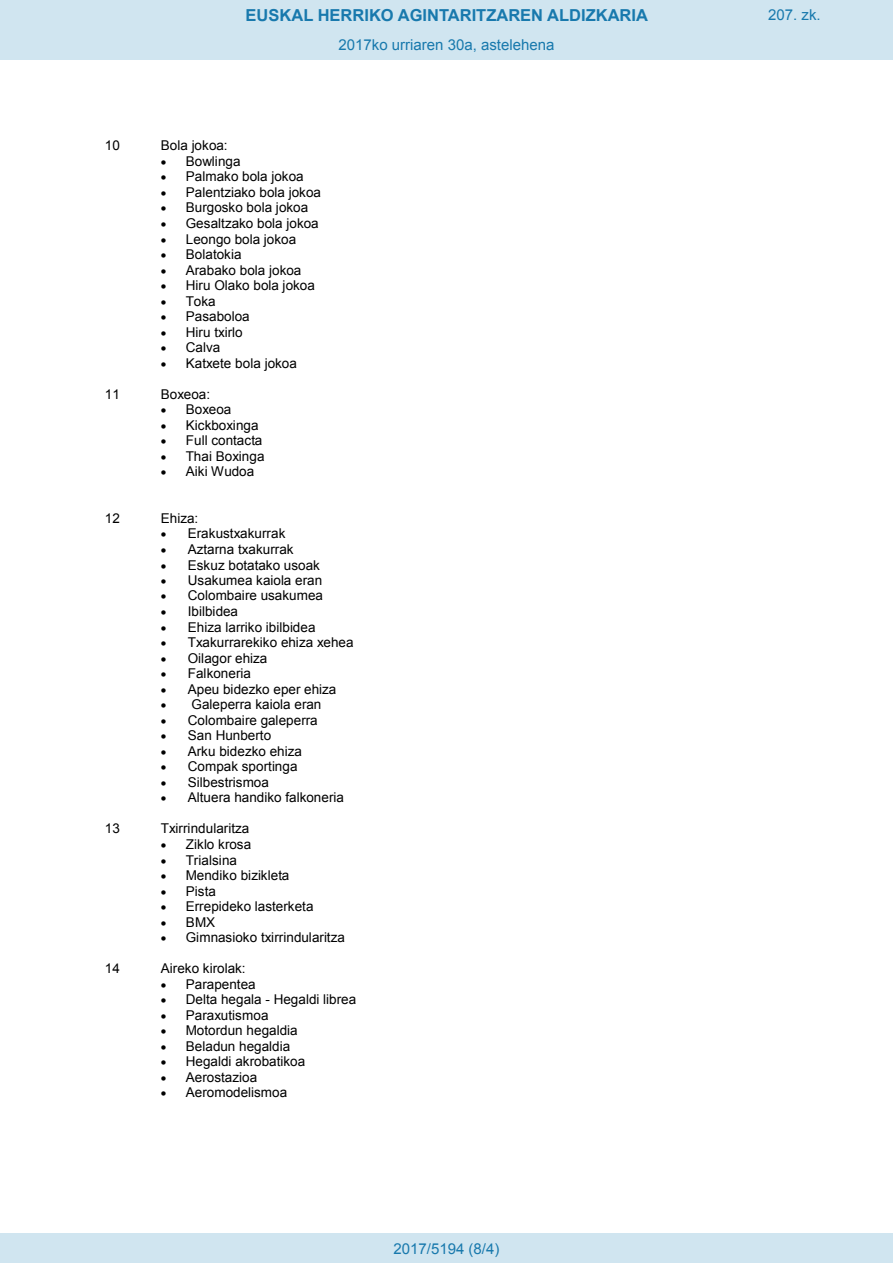
<style>
.page{position:relative;width:893px;height:1263px;background:#fff}
.page>*{position:absolute;margin:0;border:0;box-sizing:border-box;transform-origin:0 0}
.t1{font:700 16.5px "Arial";color:#1879ad}
.Paginacion_Centro{font:15px "Arial";color:#1879ad}
.t2{font:13.5px "Arial";letter-spacing:.005em;color:#000}
</style>
<div class="page">
<div style="left:0;top:0;width:893px;height:60px;background:#d0e5f0"></div>
<div style="left:0;top:1233px;width:893px;height:30px;background:#d0e5f0"></div>
<p class="t1" style="left:246px;top:4px;width:404px">EUSKAL HERRIKO AGINTARITZAREN ALDIZKARIA</p>
<p class="Paginacion_Centro" style="left:768px;top:5px;width:54px">207. zk.</p>
<p class="Paginacion_Centro" style="left:338px;top:35px;width:217px">2017ko urriaren 30a, astelehena</p>
<p class="t2" style="left:105px;top:137px;width:17px">10</p>
<p class="t2" style="left:161px;top:137px;width:68px">Bola jokoa:</p>
<p class="t2" style="left:161px;top:152px;width:81px">• Bowlinga</p>
<p class="t2" style="left:161px;top:168px;width:144px">• Palmako bola jokoa</p>
<p class="t2" style="left:161px;top:183px;width:162px">• Palentziako bola jokoa</p>
<p class="t2" style="left:161px;top:199px;width:149px">• Burgosko bola jokoa</p>
<p class="t2" style="left:161px;top:214px;width:159px">• Gesaltzako bola jokoa</p>
<p class="t2" style="left:161px;top:230px;width:137px">• Leongo bola jokoa</p>
<p class="t2" style="left:161px;top:245px;width:82px">• Bolatokia</p>
<p class="t2" style="left:161px;top:261px;width:142px">• Arabako bola jokoa</p>
<p class="t2" style="left:161px;top:277px;width:156px">• Hiru Olako bola jokoa</p>
<p class="t2" style="left:161px;top:292px;width:57px">• Toka</p>
<p class="t2" style="left:161px;top:307px;width:90px">• Pasaboloa</p>
<p class="t2" style="left:161px;top:323px;width:83px">• Hiru txirlo</p>
<p class="t2" style="left:161px;top:339px;width:61px">• Calva</p>
<p class="t2" style="left:161px;top:354px;width:138px">• Katxete bola jokoa</p>
<p class="t2" style="left:105px;top:385px;width:17px">11</p>
<p class="t2" style="left:161px;top:385px;width:51px">Boxeoa:</p>
<p class="t2" style="left:161px;top:401px;width:72px">• Boxeoa</p>
<p class="t2" style="left:161px;top:416px;width:99px">• Kickboxinga</p>
<p class="t2" style="left:161px;top:432px;width:103px">• Full contacta</p>
<p class="t2" style="left:161px;top:447px;width:105px">• Thai Boxinga</p>
<p class="t2" style="left:161px;top:463px;width:95px">• Aiki Wudoa</p>
<p class="t2" style="left:105px;top:509px;width:17px">12</p>
<p class="t2" style="left:161px;top:509px;width:39px">Ehiza:</p>
<p class="t2" style="left:161px;top:525px;width:126px">• Erakustxakurrak</p>
<p class="t2" style="left:161px;top:540px;width:134px">• Aztarna txakurrak</p>
<p class="t2" style="left:161px;top:556px;width:161px">• Eskuz botatako usoak</p>
<p class="t2" style="left:161px;top:571px;width:163px">• Usakumea kaiola eran</p>
<p class="t2" style="left:161px;top:587px;width:164px">• Colombaire usakumea</p>
<p class="t2" style="left:161px;top:602px;width:79px">• Ibilbidea</p>
<p class="t2" style="left:161px;top:618px;width:156px">• Ehiza larriko ibilbidea</p>
<p class="t2" style="left:161px;top:633px;width:194px">• Txakurrarekiko ehiza xehea</p>
<p class="t2" style="left:161px;top:649px;width:108px">• Oilagor ehiza</p>
<p class="t2" style="left:161px;top:665px;width:92px">• Falkoneria</p>
<p class="t2" style="left:161px;top:680px;width:177px">• Apeu bidezko eper ehiza</p>
<p class="t2" style="left:161px;top:696px;width:162px">• Galeperra kaiola eran</p>
<p class="t2" style="left:161px;top:711px;width:158px">• Colombaire galeperra</p>
<p class="t2" style="left:161px;top:727px;width:112px">• San Hunberto</p>
<p class="t2" style="left:161px;top:742px;width:143px">• Arku bidezko ehiza</p>
<p class="t2" style="left:161px;top:758px;width:138px">• Compak sportinga</p>
<p class="t2" style="left:161px;top:773px;width:110px">• Silbestrismoa</p>
<p class="t2" style="left:161px;top:789px;width:185px">• Altuera handiko falkoneria</p>
<p class="t2" style="left:105px;top:820px;width:17px">13</p>
<p class="t2" style="left:161px;top:820px;width:90px">Txirrindularitza</p>
<p class="t2" style="left:161px;top:835px;width:92px">• Ziklo krosa</p>
<p class="t2" style="left:161px;top:851px;width:78px">• Trialsina</p>
<p class="t2" style="left:161px;top:866px;width:130px">• Mendiko bizikleta</p>
<p class="t2" style="left:161px;top:882px;width:57px">• Pista</p>
<p class="t2" style="left:161px;top:897px;width:154px">• Errepideko lasterketa</p>
<p class="t2" style="left:161px;top:913px;width:56px">• BMX</p>
<p class="t2" style="left:161px;top:928px;width:186px">• Gimnasioko txirrindularitza</p>
<p class="t2" style="left:105px;top:959px;width:17px">14</p>
<p class="t2" style="left:161px;top:959px;width:86px">Aireko kirolak:</p>
<p class="t2" style="left:161px;top:975px;width:96px">• Parapentea</p>
<p class="t2" style="left:161px;top:991px;width:197px">• Delta hegala - Hegaldi librea</p>
<p class="t2" style="left:161px;top:1006px;width:109px">• Paraxutismoa</p>
<p class="t2" style="left:161px;top:1021px;width:138px">• Motordun hegaldia</p>
<p class="t2" style="left:161px;top:1037px;width:131px">• Beladun hegaldia</p>
<p class="t2" style="left:161px;top:1053px;width:146px">• Hegaldi akrobatikoa</p>
<p class="t2" style="left:161px;top:1068px;width:98px">• Aerostazioa</p>
<p class="t2" style="left:161px;top:1084px;width:128px">• Aeromodelismoa</p>
<p class="Paginacion_Centro" style="left:393px;top:1238px;width:107px">2017/5194 (8/4)</p>
</div>
